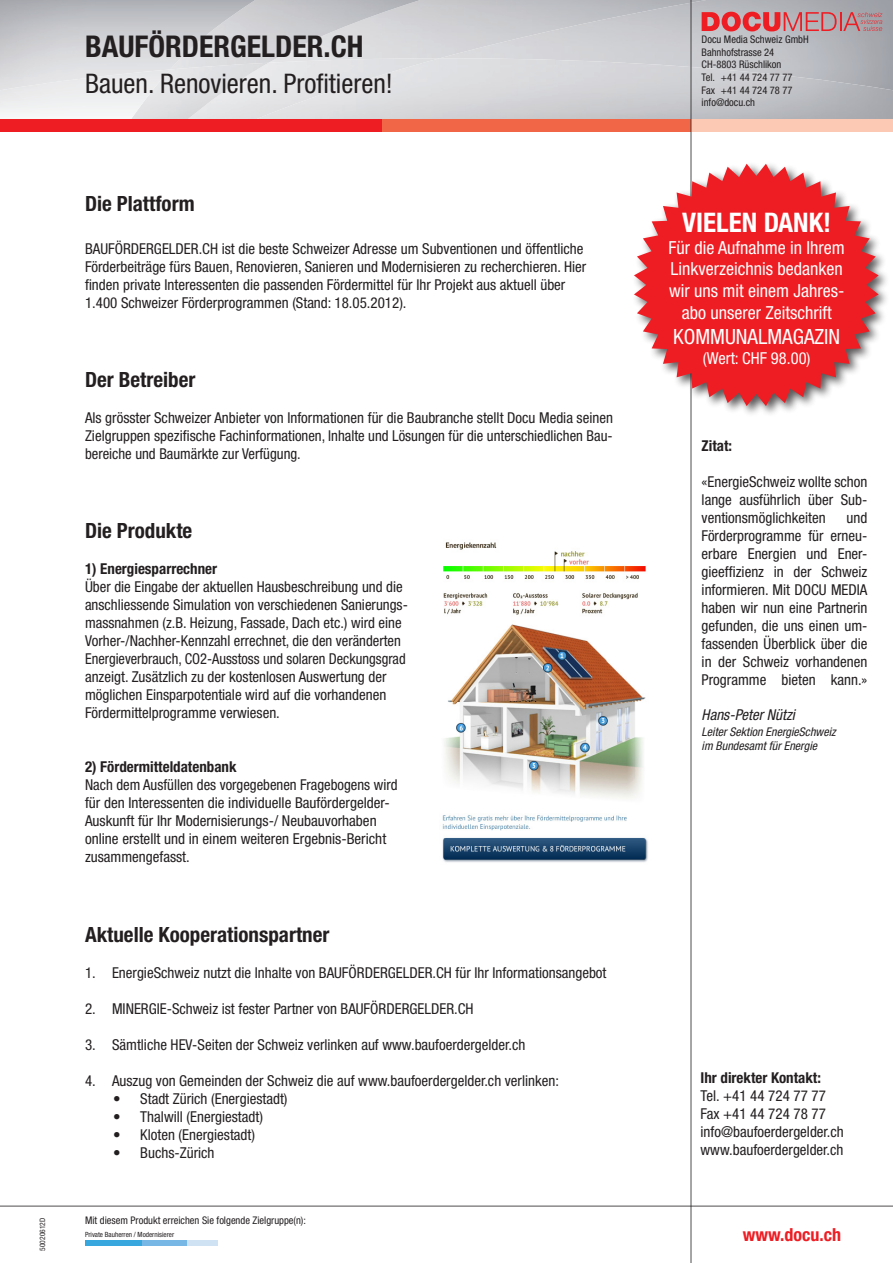
<style>
.page{position:relative;width:893px;height:1263px;background:#fff}
.page>*{position:absolute;margin:0;border:0;box-sizing:border-box;transform-origin:0 0}
.t1{font:700 condensed 30px "Helvetica Neue LT Pro";color:#231f20}
.t2{font:condensed 27px "Helvetica Neue LT Pro";color:#231f20}
.t3{font:700 condensed 27px "Helvetica Neue LT Pro";color:#fff}
.t4{font:700 condensed 21px "Helvetica Neue LT Pro";color:#231f20}
.t5{font:condensed 21px "Helvetica Neue LT Pro";color:#fff}
.t6{font:condensed 18px/21.6px "Helvetica Neue LT Pro";color:#fff;text-align:center}
.t7{font:700 condensed 18px "Helvetica Neue LT Pro";color:#ee1d23}
.t8{font:condensed 16.5px "Helvetica Neue LT Pro";color:#fff}
.t9{font:condensed 15px/18px "Helvetica Neue LT Pro";color:#231f20;text-align:justify}
.t10{font:700 condensed 15px "Helvetica Neue LT Pro";color:#231f20}
.t11{font:italic condensed 15px "Helvetica Neue LT Pro";color:#231f20}
.t12{font:italic condensed 12px "Helvetica Neue LT Pro";color:#231f20}
.t13{font:condensed 10.5px "Helvetica Neue LT Pro";color:#231f20}
.t14{font:condensed 7.5px "Helvetica Neue LT Pro";color:#231f20}
.t15{font:condensed 7.2px "Helvetica Neue LT Pro";color:#231f20}
</style>
<div class="page">
<img style="left:420px;top:0;width:286px;height:58px">
<img style="left:255px;top:0;width:165px;height:58px">
<div style="left:125px;top:63px;width:144px;height:56px;background:#e2e2e5"></div>
<img style="left:0;top:69px;width:170px;height:50px">
<div style="left:0;top:119px;width:383px;height:13px;background:#ee1d23"></div>
<div style="left:383px;top:119px;width:308px;height:13px;background:#f26648"></div>
<div style="left:691px;top:119px;width:202px;height:13px;background:#fcc9b4"></div>
<hr style="left:691px;top:0;width:1px;height:1263px;background:#231f20">
<hr style="left:0;top:1206px;width:893px;height:1px;background:#231f20">
<svg style="left:702px;top:12px;width:180px;height:19px;background:#c97379"></svg>
<div style="left:142px;top:1240px;width:46px;height:5px;background:#76b7e5"></div>
<div style="left:85px;top:1240px;width:57px;height:5px;background:#38a7de"></div>
<div style="left:188px;top:1240px;width:30px;height:5px;background:#cee2f4"></div>
<div style="left:631px;top:161px;width:259px;height:256px;background:#231f20;opacity:.75"></div>
<svg style="left:634px;top:164px;width:245px;height:242px;fill:#ee1d23"></svg>
<img style="left:442px;top:542px;width:206px;height:320px">
<p class="t1" style="left:85px;top:29px;width:280px">BAUFÖRDERGELDER.CH</p>
<p class="t2" style="left:85px;top:68px;width:309px">Bauen. Renovieren. Profitieren!</p>
<p class="t14" style="left:38px;top:1251px;width:34px;rotate:-90deg">50020612D</p>
<p class="t4" style="left:85px;top:191px;width:111px">Die Plattform</p>
<p class="t9" style="left:85px;top:239px;width:500px">BAUFÖRDERGELDER.CH ist die beste Schweizer Adresse um Subventionen und öffentliche</p>
<p class="t9" style="left:85px;top:257px;width:503px">Förderbeiträge fürs Bauen, Renovieren, Sanieren und Modernisieren zu recherchieren. Hier</p>
<p class="t9" style="left:85px;top:275px;width:482px">finden private Interessenten die passenden Fördermittel für Ihr Projekt aus aktuell über</p>
<p class="t9" style="left:85px;top:293px;width:323px">1.400 Schweizer Förderprogrammen (Stand: 18.05.2012).</p>
<p class="t4" style="left:85px;top:367px;width:112px">Der Betreiber</p>
<p class="t9" style="left:85px;top:409px;width:529px">Als grösster Schweizer Anbieter von Informationen für die Baubranche stellt Docu Media seinen Zielgruppen spezifische Fachinformationen, Inhalte und Lösungen für die unterschiedlichen Bau&shy;bereiche und Baumärkte zur Verfügung.</p>
<p class="t4" style="left:85px;top:518px;width:109px">Die Produkte</p>
<p class="t10" style="left:85px;top:560px;width:134px">1) Energiesparrechner</p>
<p class="t9" style="left:85px;top:578px;width:319px">Über die Eingabe der aktuellen Hausbeschreibung und die</p>
<p class="t9" style="left:85px;top:596px;width:324px;text-align:left">anschliessende Simulation von verschiedenen Sanierungs&shy;massnahmen (z.B. Heizung, Fassade, Dach etc.) wird eine Vorher-/Nachher-Kennzahl errechnet, die den veränderten Energieverbrauch, CO2-Ausstoss und solaren Deckungsgrad anzeigt. Zusätzlich zu der kostenlosen Auswertung der möglichen Einsparpotentiale wird auf die vorhandenen</p>
<p class="t9" style="left:85px;top:704px;width:196px">Fördermittelprogramme verwiesen.</p>
<p class="t10" style="left:85px;top:758px;width:153px">2) Fördermitteldatenbank</p>
<p class="t9" style="left:85px;top:776px;width:314px">Nach dem Ausfüllen des vorgegebenen Fragebogens wird für den Interessenten die individuelle Baufördergelder-</p>
<p class="t9" style="left:85px;top:812px;width:293px">Auskunft für Ihr Modernisierungs-/ Neubauvorhaben</p>
<p class="t9" style="left:85px;top:830px;width:303px">online erstellt und in einem weiteren Ergebnis-Bericht</p>
<p class="t9" style="left:85px;top:848px;width:106px">zusammengefasst.</p>
<p class="t4" style="left:85px;top:921px;width:246px">Aktuelle Kooperationspartner</p>
<p class="t9" style="left:85px;top:963px;width:523px">1. EnergieSchweiz nutzt die Inhalte von BAUFÖRDERGELDER.CH für Ihr Informationsangebot</p>
<p class="t9" style="left:85px;top:999px;width:390px">2. MINERGIE-Schweiz ist fester Partner von BAUFÖRDERGELDER.CH</p>
<p class="t9" style="left:85px;top:1035px;width:442px">3. Sämtliche HEV-Seiten der Schweiz verlinken auf www.baufoerdergelder.ch</p>
<p class="t9" style="left:85px;top:1071px;width:475px">4. Auszug von Gemeinden der Schweiz die auf www.baufoerdergelder.ch verlinken:</p>
<p class="t9" style="left:113px;top:1089px;width:176px">• Stadt Zürich (Energiestadt)</p>
<p class="t9" style="left:113px;top:1107px;width:151px">• Thalwill (Energiestadt)</p>
<p class="t9" style="left:113px;top:1125px;width:143px">• Kloten (Energiestadt)</p>
<p class="t9" style="left:113px;top:1143px;width:103px">• Buchs-Zürich</p>
<p class="t13" style="left:85px;top:1214px;width:222px">Mit diesem Produkt erreichen Sie folgende Zielgruppe(n):</p>
<p class="t15" style="left:85px;top:1230px;width:91px">Private Bauherren / Modernisierer</p>
<p class="t13" style="left:702px;top:33px;width:109px">Docu Media Schweiz GmbH</p>
<p class="t13" style="left:702px;top:46px;width:74px">Bahnhofstrasse 24</p>
<p class="t13" style="left:702px;top:59px;width:81px">CH-8803 Rüschlikon</p>
<p class="t13" style="left:702px;top:71px;width:92px">Tel. +41 44 724 77 77</p>
<p class="t13" style="left:702px;top:84px;width:92px">Fax +41 44 724 78 77</p>
<p class="t13" style="left:702px;top:96px;width:55px">info@docu.ch</p>
<p class="t3" style="left:682px;top:206px;width:151px">VIELEN DANK!</p>
<p class="t6" style="left:669px;top:236px;width:178px">Für die Aufnahme in Ihrem<br>Linkverzeichnis bedanken wir uns mit einem Jahres&shy;abo unserer Zeitschrift</p>
<p class="t5" style="left:673px;top:324px;width:168px">KOMMUNALMAGAZIN</p>
<p class="t8" style="left:703px;top:348px;width:109px">(Wert: CHF 98.00)</p>
<p class="t10" style="left:702px;top:437px;width:32px">Zitat:</p>
<p class="t9" style="left:702px;top:473px;width:167px">«EnergieSchweiz wollte schon lange ausführlich über Sub&shy;ventionsmöglichkeiten</p>
<p class="t9" style="left:702px;top:509px;width:167px;text-indent:145px">und Förderprogramme für erneu&shy;erbare Energien und Ener&shy;gieeffizienz in der Schweiz informieren. Mit DOCU MEDIA haben wir nun eine Partnerin gefunden, die uns einen um&shy;fassenden Überblick über die in der Schweiz vorhandenen Programme bieten kann.»</p>
<p class="t11" style="left:702px;top:706px;width:95px">Hans-Peter Nützi</p>
<p class="t12" style="left:702px;top:724px;width:136px">Leiter Sektion EnergieSchweiz</p>
<p class="t12" style="left:702px;top:739px;width:117px">im Bundesamt für Energie</p>
<p class="t10" style="left:701px;top:1069px;width:122px">Ihr direkter Kontakt:</p>
<p class="t9" style="left:701px;top:1087px;width:127px">Tel. +41 44 724 77 77</p>
<p class="t9" style="left:701px;top:1105px;width:127px">Fax +41 44 724 78 77</p>
<p class="t9" style="left:701px;top:1123px;width:145px">info@baufoerdergelder.ch</p>
<p class="t9" style="left:701px;top:1141px;width:144px">www.baufoerdergelder.ch</p>
<p class="t7" style="left:743px;top:1223px;width:100px">www.docu.ch</p>
</div>
